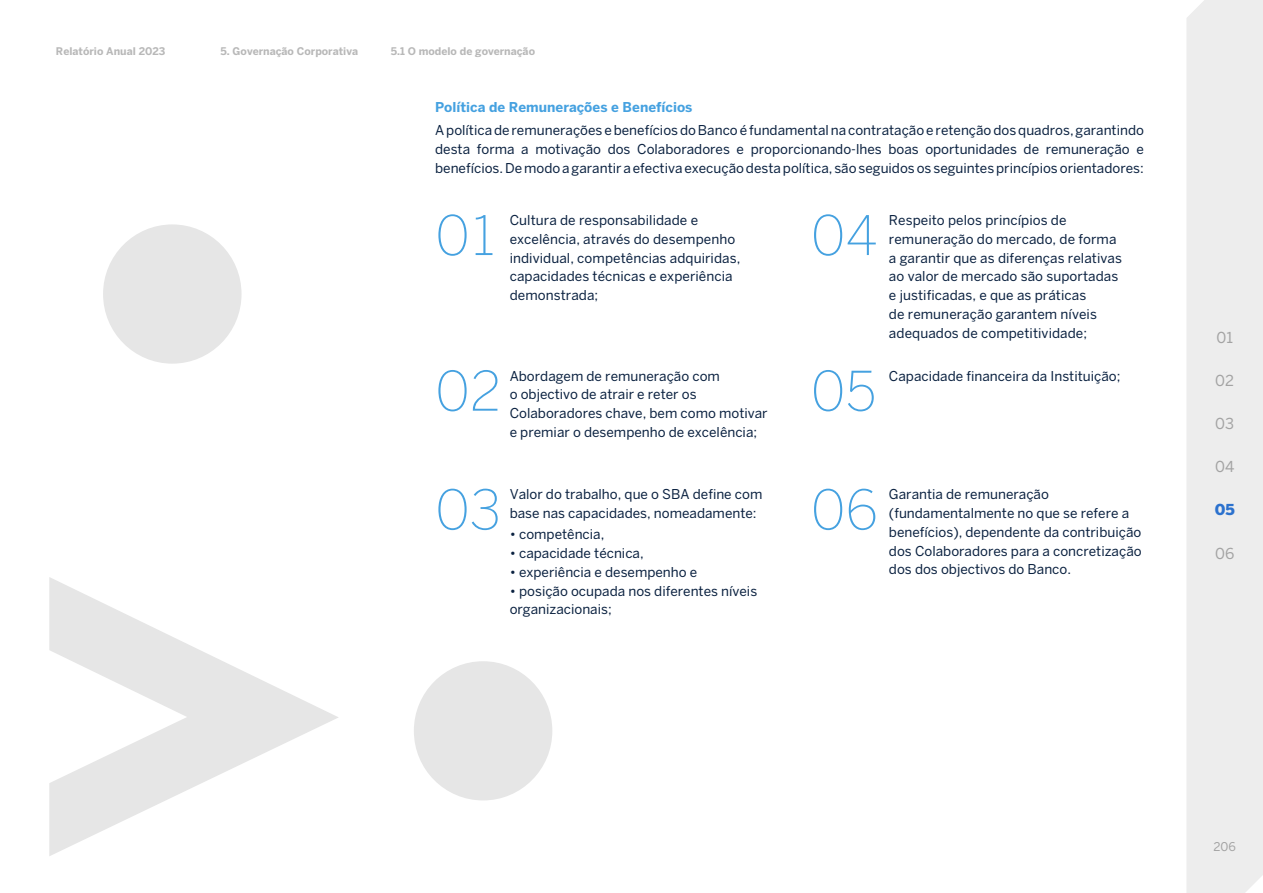
<style>
.page{position:relative;width:1263px;height:893px;background:#fff}
.page>*{position:absolute;margin:0;border:0;box-sizing:border-box;transform-origin:0 0}
.t1{font:200 54px "Benton Sans";color:#45a1e0}
.t2{font:15px "Benton Sans";color:#a3a3a3}
.t3{font:900 15px "Benton Sans";color:#2c72ce}
.t4{font:13.5px/18.8px "Benton Sans";color:#0a2140}
.t5{font:700 13.5px "Benton Sans";color:#45a1e0}
.t6{font:12px "Benton Sans";color:#a3a3a3}
.t7{font:700 10.5px "Benton Sans";color:#b8b8b8}
</style>
<div class="page">
<svg style="left:49px;top:577px;width:289px;height:279px"></svg>
<div style="left:103px;top:224px;width:139px;height:140px;background:#e6e6e6;border-radius:50%"></div>
<div style="left:414px;top:661px;width:138px;height:139px;background:#e6e6e6;border-radius:50%"></div>
<div style="left:1187px;top:0;width:76px;height:893px;background:#ededed"></div>
<p class="t7" style="left:56px;top:45px;width:111px">Relatório Anual 2023</p>
<p class="t7" style="left:220px;top:45px;width:139px">5. Governação Corporativa</p>
<p class="t7" style="left:391px;top:45px;width:146px">5.1 O modelo de governação</p>
<p class="t5" style="left:435px;top:99px;width:259px">Política de Remunerações e Benefícios</p>
<p class="t4" style="left:435px;top:121px;width:710px;text-align:justify">A política de remunerações e benefícios do Banco é fundamental na contratação e retenção dos quadros, garantindo desta forma a motivação dos Colaboradores e proporcionando-lhes boas oportunidades de remuneração e benefícios. De modo a garantir a efectiva execução desta política, são seguidos os seguintes princípios orientadores:</p>
<p class="t4" style="left:510px;top:211px;width:232px">Cultura de responsabilidade e excelência, através do desempenho individual, competências adquiridas, capacidades técnicas e experiência demonstrada;</p>
<h1 class="t1" style="left:435px;top:204px;width:61px">01</h1>
<h1 class="t1" style="left:811px;top:204px;width:68px">04</h1>
<p class="t4" style="left:889px;top:211px;width:234px">Respeito pelos princípios de remuneração do mercado, de forma a garantir que as diferenças relativas ao valor de mercado são suportadas e justificadas, e que as práticas<br>de remuneração garantem níveis adequados de competitividade;</p>
<h1 class="t1" style="left:435px;top:360px;width:67px">02</h1>
<h1 class="t1" style="left:811px;top:360px;width:67px">05</h1>
<p class="t4" style="left:510px;top:366px;width:259px">Abordagem de remuneração com<br>o objectivo de atrair e reter os Colaboradores chave, bem como motivar e premiar o desempenho de excelência;</p>
<p class="t4" style="left:889px;top:366px;width:233px">Capacidade financeira da Instituição;</p>
<h1 class="t1" style="left:435px;top:478px;width:68px">03</h1>
<p class="t4" style="left:510px;top:485px;width:254px">Valor do trabalho, que o SBA define com base nas capacidades, nomeadamente:</p>
<p class="t4" style="left:510px;top:525px;width:96px">• competência,</p>
<p class="t4" style="left:510px;top:544px;width:135px">• capacidade técnica,</p>
<p class="t4" style="left:510px;top:562px;width:189px">• experiência e desempenho e</p>
<p class="t4" style="left:510px;top:581px;width:249px">• posição ocupada nos diferentes níveis organizacionais;</p>
<h1 class="t1" style="left:811px;top:478px;width:69px">06</h1>
<p class="t4" style="left:889px;top:485px;width:254px">Garantia de remuneração (fundamentalmente no que se refere a benefícios), dependente da contribuição dos Colaboradores para a concretização dos dos objectivos do Banco.</p>
<p class="t2" style="left:1216px;top:328px;width:18px">01</p>
<p class="t2" style="left:1215px;top:372px;width:20px">02</p>
<p class="t2" style="left:1215px;top:415px;width:20px">03</p>
<p class="t2" style="left:1215px;top:458px;width:21px">04</p>
<p class="t3" style="left:1215px;top:501px;width:21px">05</p>
<p class="t2" style="left:1215px;top:544px;width:21px">06</p>
<p class="t6" style="left:1213px;top:839px;width:24px">206</p>
</div>
